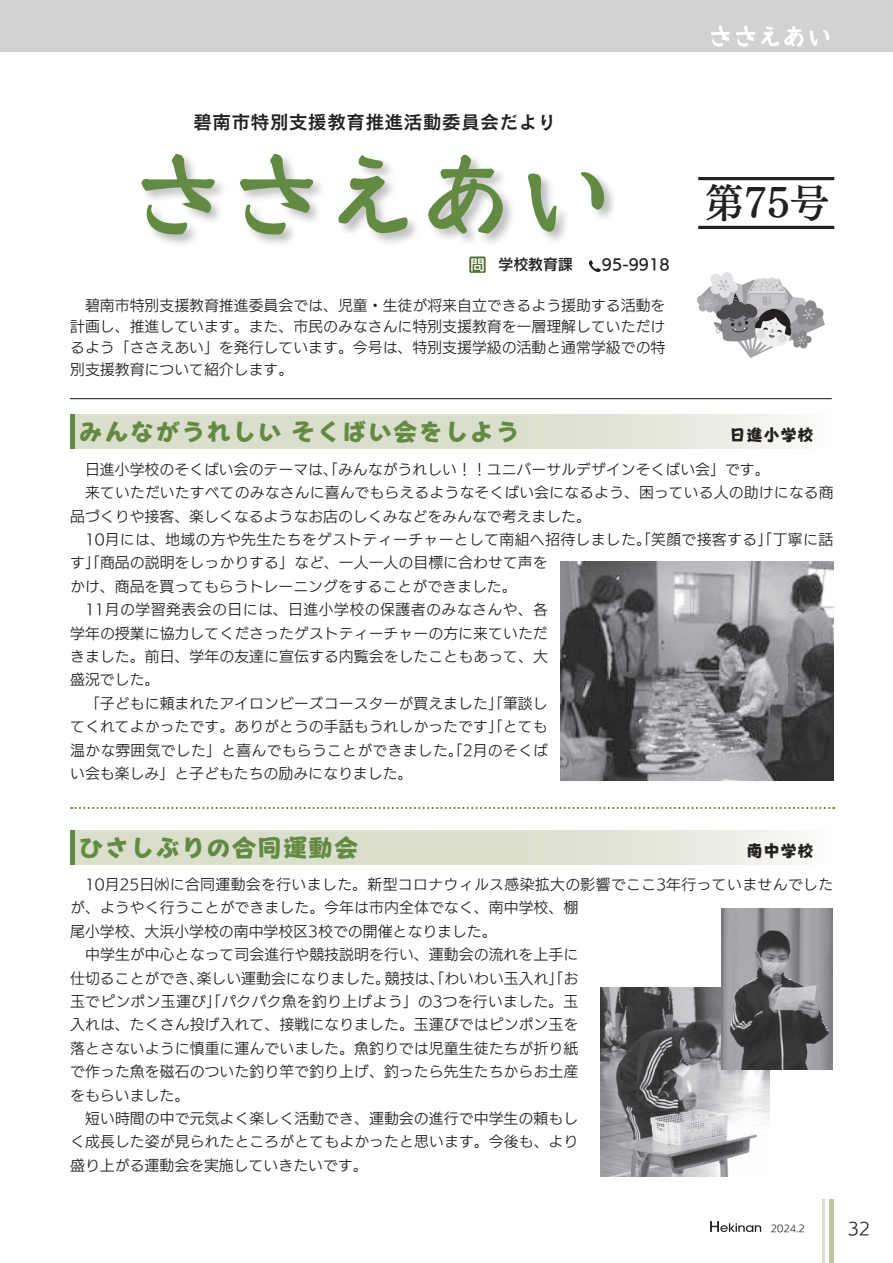
<style>
.page{position:relative;width:893px;height:1263px;background:#fff}
.page>*{position:absolute;margin:0;border:0;box-sizing:border-box;transform-origin:0 0}
.t1{font:39.9px "UD Mincho Pr 6 DB";color:#231f20}
.t2{font:25.5px "Pop Happiness Std EB";color:#638a42}
.t3{font:19.2px "Cezanne Pro DB";color:#231f20}
.t4{font:16.95px "Pop Happiness Std EB";color:#231f20}
.t5{font:16.95px "UD Kakugo Small Pr 6 R";color:#231f20}
.t6{font:14.85px/23.4px "UD Kakugo Small Pr 6 R";letter-spacing:.005em;color:#231f20}
.t7{font:14.85px "UD Kakugo Small Pr 6 N DB";color:#231f20}
.t8{font:9.6px "UD Kakugo Small Pr 6 R";color:#231f20}
</style>
<div class="page">
<div style="left:140px;top:152px;width:473px;height:96px;background:#231f20;opacity:.3"></div>
<svg style="left:142px;top:154px;width:74px;height:80px"></svg>
<svg style="left:238px;top:154px;width:76px;height:80px"></svg>
<svg style="left:338px;top:154px;width:71px;height:80px"></svg>
<svg style="left:429px;top:154px;width:73px;height:79px"></svg>
<svg style="left:529px;top:171px;width:74px;height:62px"></svg>
<svg style="left:697px;top:272px;width:128px;height:86px"></svg>
<div style="left:0;top:0;width:893px;height:51px;background:#d1d2d4"></div>
<svg style="left:711px;top:26px;width:19px;height:20px"></svg>
<svg style="left:736px;top:26px;width:19px;height:20px"></svg>
<svg style="left:761px;top:26px;width:42px;height:20px"></svg>
<svg style="left:809px;top:30px;width:20px;height:16px"></svg>
<hr style="left:698px;top:177px;width:136px;height:3px;background:#231f20">
<hr style="left:698px;top:226px;width:136px;height:3px;background:#231f20">
<div style="left:469px;top:256px;width:17px;height:17px;background:#507335;border-radius:2px"></div>
<svg style="left:471px;top:258px;width:13px;height:13px"></svg>
<svg style="left:589px;top:260px;width:12px;height:12px"></svg>
<svg style="left:74px;top:415px;width:724px;height:34px;background:#dee1d2"></svg>
<hr style="left:70px;top:415px;width:4px;height:34px;background:#638a42">
<hr style="left:70px;top:398px;width:762px;height:1px;background:#231f20">
<svg style="left:71px;top:807px;width:763px;height:2px"></svg>
<svg style="left:74px;top:830px;width:724px;height:34px;background:#dee1d2"></svg>
<hr style="left:70px;top:830px;width:4px;height:34px;background:#638a42">
<img style="left:601px;top:987px;width:168px;height:189px">
<img style="left:722px;top:908px;width:110px;height:161px">
<img style="left:561px;top:561px;width:272px;height:219px">
<hr style="left:829px;top:1199px;width:4px;height:64px;background:#bcc4a3">
<hr style="left:823px;top:1199px;width:2px;height:64px;background:#dadecc">
<svg style="left:710px;top:1221px;width:51px;height:11px"></svg>
<p class="t3" style="left:193px;top:110px;width:365px">碧南市特別支援教育推進活動委員会だより</p>
<p class="t7" style="left:498px;top:257px;width:173px">学校教育課　 95-9918</p>
<p class="t6" style="left:70px;top:295px;width:597px;line-height:21.3px;text-align:justify">　碧南市特別支援教育推進委員会では、児童・生徒が将来自立できるよう援助する活動を計画し、推進しています。また、市民のみなさんに特別支援教育を一層理解していただけるよう「ささえあい」を発行しています。今号は、特別支援学級の活動と通常学級での特別支援教育について紹介します。</p>
<h1 class="t1" style="left:705px;top:168px;width:126px">第75号</h1>
<h2 class="t2" style="left:78px;top:416px;width:443px">みんながうれしい そくばい会をしよう</h2>
<p class="t4" style="left:729px;top:424px;width:87px">日進小学校</p>
<p class="t6" style="left:70px;top:458px;width:765px">　日進小学校のそくばい会のテーマは、「みんながうれしい！！ユニバーサルデザインそくばい会」です。<br>　来ていただいたすべてのみなさんに喜んでもらえるようなそくばい会になるよう、困っている人の助けになる商品づくりや接客、楽しくなるようなお店のしくみなどをみんなで考えました。<br>　10月には、地域の方や先生たちをゲストティーチャーとして南組へ招待しました。「笑顔で接客する」「丁寧に話す」「商品の説明をしっかりする」など、一人一人の目標に合わせて声を<br>かけ、商品を買ってもらうトレーニングをすることができました。<br>　11月の学習発表会の日には、日進小学校の保護者のみなさんや、各<br>学年の授業に協力してくださったゲストティーチャーの方に来ていただ<br>きました。前日、学年の友達に宣伝する内覧会をしたこともあって、大<br>盛況でした。<br>　「子どもに頼まれたアイロンビーズコースターが買えました」「筆談し<br>てくれてよかったです。ありがとうの手話もうれしかったです」「とても<br>温かな雰囲気でした」と喜んでもらうことができました。「2月のそくば<br>い会も楽しみ」と子どもたちの励みになりました。</p>
<h2 class="t2" style="left:78px;top:831px;width:282px">ひさしぶりの合同運動会</h2>
<p class="t4" style="left:746px;top:840px;width:70px">南中学校</p>
<p class="t6" style="left:70px;top:873px;width:765px">　10月25日㈬に合同運動会を行いました。新型コロナウィルス感染拡大の影響でここ3年行っていませんでしたが、ようやく行うことができました。今年は市内全体でなく、南中学校、棚<br>尾小学校、大浜小学校の南中学校区3校での開催となりました。<br>　中学生が中心となって司会進行や競技説明を行い、運動会の流れを上手に<br>仕切ることができ、楽しい運動会になりました。競技は、「わいわい玉入れ」「お<br>玉でピンポン玉運び」「パクパク魚を釣り上げよう」の3つを行いました。玉<br>入れは、たくさん投げ入れて、接戦になりました。玉運びではピンポン玉を<br>落とさないように慎重に運んでいました。魚釣りでは児童生徒たちが折り紙<br>で作った魚を磁石のついた釣り竿で釣り上げ、釣ったら先生たちからお土産<br>をもらいました。<br>　短い時間の中で元気よく楽しく活動でき、運動会の進行で中学生の頼もし<br>く成長した姿が見られたところがとてもよかったと思います。今後も、より<br>盛り上がる運動会を実施していきたいです。</p>
<p class="t8" style="left:771px;top:1223px;width:36px">2024.2</p>
<p class="t5" style="left:848px;top:1220px;width:24px">32</p>
</div>
